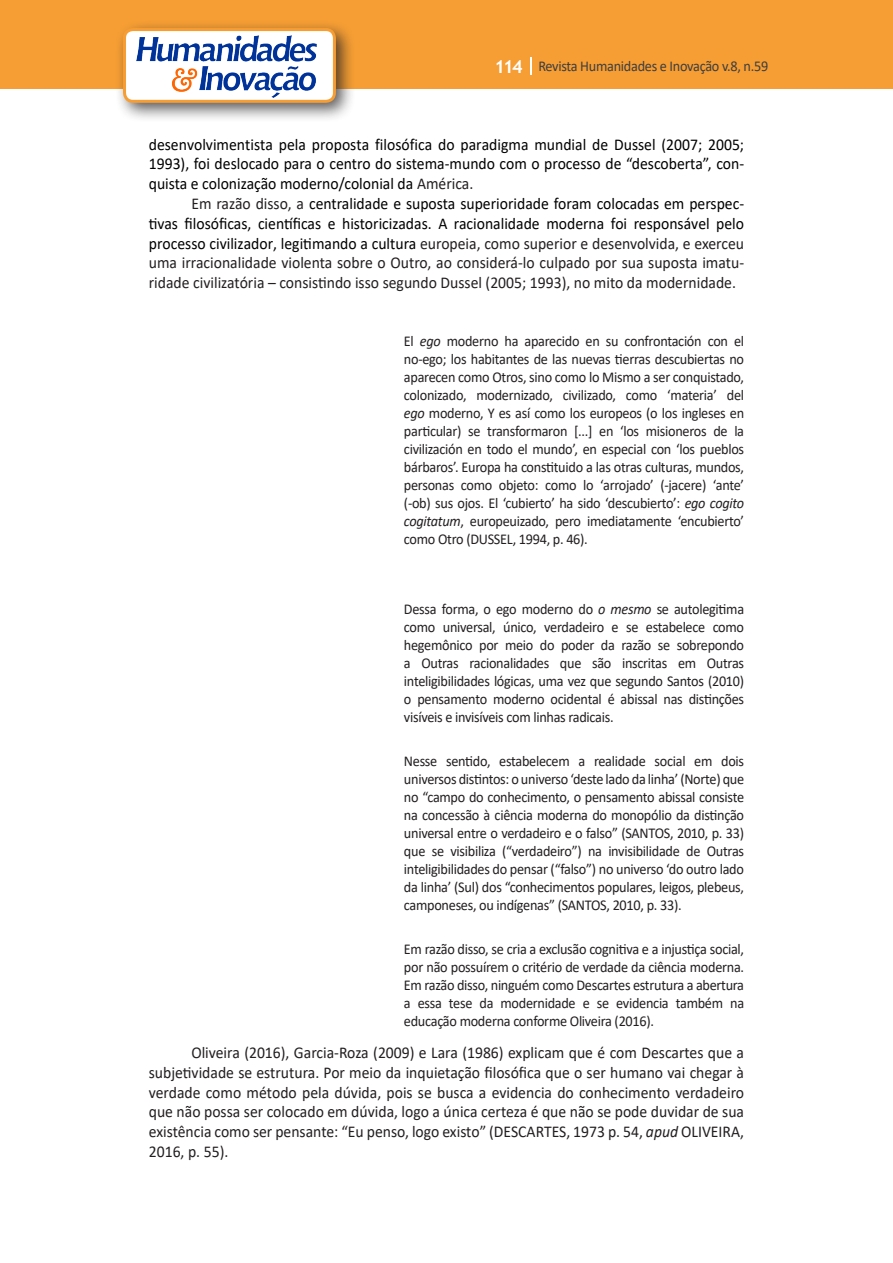
<style>
.page{position:relative;width:893px;height:1263px;background:#fff}
.page>*{position:absolute;margin:0;border:0;box-sizing:border-box;transform-origin:0 0}
.Texto{font:16.5px/19.8px "Calibri";color:#231f20;text-align:justify;scale:.95 1}
.Texto-2{font:16.5px/19.8px "Calibri";color:#000;text-align:justify;scale:.95 1}
.citacao{font:15px/18px "Calibri";letter-spacing:-.02em;color:#231f20;text-align:justify;scale:.95 1}
.t1{font:15px "Calibri";letter-spacing:-.02em;color:#3e3e3f;scale:.95 1}
.s1{font-family:"Trebuchet MS";font-weight:700;font-size:18px;color:#fff}
.s2{color:#231f20}
.s3{color:#000}
.s4{font-style:italic}
</style>
<div class="page">
<div style="left:0;top:0;width:893px;height:88px;background:#f69e34"></div>
<svg style="left:530px;top:57px;width:2px;height:18px"></svg>
<div style="left:115px;top:20px;width:241px;height:103px;background:#231f20;opacity:.75"></div>
<div style="left:125px;top:30px;width:209px;height:71px;background:#fff;border-radius:9px"></div>
<div style="left:123px;top:28px;width:213px;height:75px;border:3px solid #f69e34;border-radius:9px"></div>
<img style="left:136px;top:36px;width:181px;height:61px">
<p class="t1" style="left:495px;top:56px;width:290px"><span class="s1">114</span> Revista Humanidades e Inovação v.8, n.59</p>
<p class="Texto-2" style="left:149px;top:134px;width:628px">desenvolvimentista pela proposta filosófica do paradigma mundial de Dussel (2007; 2005; 1993), foi deslocado para o centro do sistema-mundo com o processo de “descoberta”, con&shy;quista e colonização moderno/colonial da <span class="s2">América.</span></p>
<p class="Texto" style="left:149px;top:193px;width:628px;text-indent:43px">Em razão disso, a <span class="s3">centralidade e suposta superioridade foram colocadas em perspec&shy;tivas filosóficas, científicas e historicizadas. A racionalidade moderna foi responsável pelo processo civilizador, legitimando a cultura</span> europeia, como superior e desenvolvida, e exerceu uma irracionalidade violenta sobre o Outro, ao considerá-lo culpado por sua suposta imatu&shy;ridade civilizatória – consistindo isso segundo Dussel (2005; 1993), no mito da modernidade.</p>
<p class="citacao" style="left:404px;top:332px;width:360px">El <span class="s4">ego</span> moderno ha aparecido en su confrontación con el no-ego; los habitantes de las nuevas tierras descubiertas no aparecen como Otros, sino como lo Mismo a ser conquistado, colonizado, modernizado, civilizado, como ‘materia’ del <span class="s4">ego</span> moderno, Y es así como los europeos (o los ingleses en particular) se transformaron [...] en ‘los misioneros de la civilización en todo el mundo’, en especial con ‘los pueblos bárbaros’. Europa ha constituido a las otras culturas, mundos, personas como objeto: como lo ‘arrojado’ (-jacere) ‘ante’ (-ob) sus ojos. El ‘cubierto’ ha sido ‘descubierto’: <span class="s4">ego cogito cogitatum</span>, europeuizado, pero imediatamente ‘encubierto’ como Otro (DUSSEL, 1994, p. 46).</p>
<p class="citacao" style="left:404px;top:600px;width:360px">Dessa forma, o ego moderno do <span class="s4">o mesmo</span> se autolegitima como universal, único, verdadeiro e se estabelece como hegemônico por meio do poder da razão se sobrepondo a Outras racionalidades que são inscritas em Outras inteligibilidades lógicas, uma vez que segundo Santos (2010) o pensamento moderno ocidental é abissal nas distinções visíveis e invisíveis com linhas radicais.</p>
<p class="citacao" style="left:404px;top:752px;width:360px">Nesse sentido, estabelecem a realidade social em dois universos distintos: o universo ‘deste lado da linha’ (Norte) que no “campo do conhecimento, o pensamento abissal consiste na concessão à ciência moderna do monopólio da distinção universal entre o verdadeiro e o falso” (SANTOS, 2010, p. 33) que se visibiliza (“verdadeiro”) na invisibilidade de Outras inteligibilidades do pensar (“falso”) no universo ‘do outro lado da linha’ (Sul) dos “conhecimentos populares, leigos, plebeus, camponeses, ou indígenas” (SANTOS, 2010, p. 33).</p>
<p class="citacao" style="left:404px;top:939px;width:360px">Em razão disso, se cria a exclusão cognitiva e a injustiça social, por não possuírem o critério de verdade da ciência moderna.<br>Em razão disso, ninguém como Descartes estrutura a abertura a essa tese da modernidade e se evidencia também na educação moderna conforme Oliveira (2016).</p>
<p class="Texto" style="left:149px;top:1042px;width:628px;text-indent:43px">Oliveira (2016), Garcia-Roza (2009) e Lara (1986) explicam que é com Descartes que a subjetividade se estrutura. Por meio da inquietação filosófica que o ser humano vai chegar à verdade como método pela dúvida, pois se busca a evidencia do conhecimento verdadeiro que não possa ser colocado em dúvida, logo a única certeza é que não se pode duvidar de sua existência como ser pensante: “Eu penso, logo existo” (DESCARTES, 1973 p. 54, <span class="s4">apud</span> OLIVEIRA, 2016, p. 55).</p>
</div>
